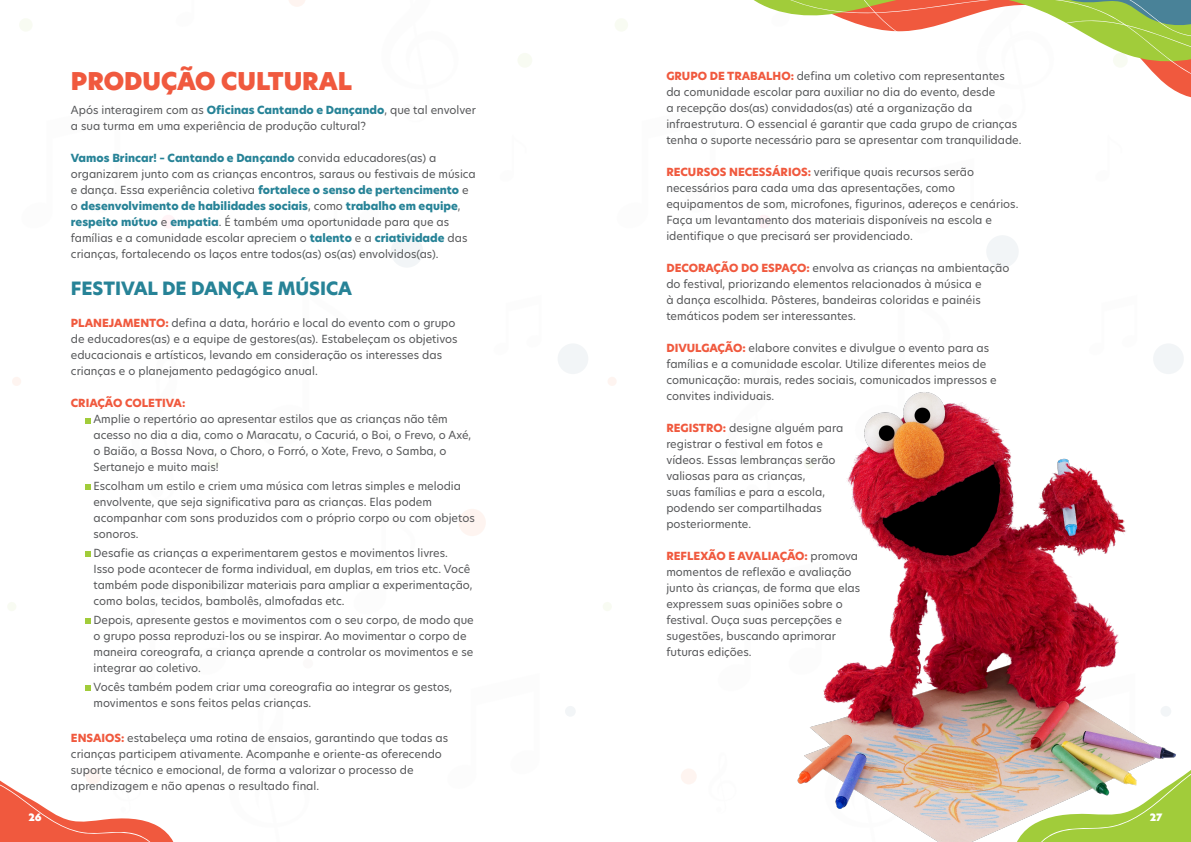
<style>
.page{position:relative;width:1191px;height:842px;background:#fff}
.page>*{position:absolute;margin:0;border:0;box-sizing:border-box;transform-origin:0 0}
.t1{font:24px "Hero New Super";color:#f0593e}
.t2{font:800 18px "Hero New";color:#278397}
.t3{font:11px/16px "Hero New";color:#57585a}
.t4{font:800 11px "Hero New";color:#f0593e}
.t5{font:10px "Hero New Super";color:#fff}
.s1{font-weight:800;color:#f0593e}
.s2{font-weight:800;color:#278397}
</style>
<div class="page">
<div style="left:458px;top:509px;width:28px;height:27px;background:#fef4f0;border-radius:50%"></div>
<div style="left:208px;top:457px;width:12px;height:12px;background:#f8fbf2;border-radius:50%"></div>
<div style="left:565px;top:706px;width:11px;height:11px;background:#f2f5f7;border-radius:50%"></div>
<div style="left:391px;top:235px;width:32px;height:33px;background:#f2f5f7;border-radius:50%"></div>
<svg style="left:289px;top:0;width:16px;height:7px"></svg>
<div style="left:303px;top:658px;width:10px;height:10px;background:#fbf9f9;border-radius:50%"></div>
<div style="left:517px;top:53px;width:15px;height:15px;background:#f8fbf2;border-radius:50%"></div>
<div style="left:557px;top:343px;width:31px;height:31px;background:#f2f5f7;border-radius:50%"></div>
<div style="left:19px;top:18px;width:14px;height:14px;background:#f8fbf2;border-radius:50%"></div>
<div style="left:12px;top:377px;width:9px;height:9px;background:#fef4f0;border-radius:50%"></div>
<div style="left:161px;top:215px;width:14px;height:14px;background:#fff3f6;border-radius:50%"></div>
<div style="left:602px;top:602px;width:10px;height:9px;background:#f8fbf2;border-radius:50%"></div>
<div style="left:986px;top:235px;width:32px;height:33px;background:#f2f5f7;border-radius:50%"></div>
<div style="left:681px;top:768px;width:16px;height:16px;background:#fef4f0;border-radius:50%"></div>
<div style="left:1153px;top:343px;width:30px;height:31px;background:#f2f5f7;border-radius:50%"></div>
<div style="left:614px;top:18px;width:14px;height:14px;background:#f8fbf2;border-radius:50%"></div>
<div style="left:607px;top:377px;width:9px;height:9px;background:#fef4f0;border-radius:50%"></div>
<div style="left:757px;top:215px;width:14px;height:14px;background:#fff3f6;border-radius:50%"></div>
<svg style="left:754px;top:0;width:437px;height:98px"></svg>
<svg style="left:85px;top:418px;width:6px;height:5px"></svg>
<svg style="left:85px;top:485px;width:6px;height:5px"></svg>
<svg style="left:0;top:551px;width:174px;height:291px"></svg>
<img style="left:797px;top:392px;width:391px;height:450px">
<p class="t1" style="left:71px;top:65px;width:283px">PRODUÇÃO CULTURAL</p>
<p class="t3" style="left:666px;top:67px;width:357px"><span class="s1">GRUPO DE TRABALHO:</span> defina um coletivo com representantes da comunidade escolar para auxiliar no dia do evento, desde<br>a recepção dos(as) convidados(as) até a organização da infraestrutura. O essencial é garantir que cada grupo de crianças tenha o suporte necessário para se apresentar com tranquilidade.</p>
<p class="t3" style="left:666px;top:163px;width:353px"><span class="s1">RECURSOS NECESSÁRIOS:</span> verifique quais recursos serão necessários para cada uma das apresentações, como equipamentos de som, microfones, figurinos, adereços e cenários.<br>Faça um levantamento dos materiais disponíveis na escola e identifique o que precisará ser providenciado.</p>
<p class="t3" style="left:666px;top:259px;width:344px"><span class="s1">DECORAÇÃO DO ESPAÇO:</span> envolva as crianças na ambientação do festival, priorizando elementos relacionados à música e<br>à dança escolhida. Pôsteres, bandeiras coloridas e painéis temáticos podem ser interessantes.</p>
<p class="t3" style="left:666px;top:339px;width:332px"><span class="s1">DIVULGAÇÃO:</span> elabore convites e divulgue o evento para as famílias e a comunidade escolar. Utilize diferentes meios de comunicação: murais, redes sociais, comunicados impressos e convites individuais.</p>
<p class="t3" style="left:666px;top:419px;width:178px"><span class="s1">REGISTRO:</span> designe alguém para registrar o festival em fotos e vídeos. Essas lembranças serão valiosas para as crianças,<br>suas famílias e para a escola, podendo ser compartilhadas posteriormente.</p>
<p class="t3" style="left:666px;top:547px;width:195px"><span class="s1">REFLEXÃO E AVALIAÇÃO:</span> promova momentos de reflexão e avaliação junto às crianças, de forma que elas expressem suas opiniões sobre o festival. Ouça suas percepções e sugestões, buscando aprimorar futuras edições.</p>
<p class="t3" style="left:71px;top:101px;width:406px">Após interagirem com as <span class="s2">Oficinas Cantando e Dançando</span>, que tal envolver a sua turma em uma experiência de produção cultural?</p>
<p class="t3" style="left:71px;top:149px;width:406px"><span class="s2">Vamos Brincar! – Cantando e Dançando</span> convida educadores(as) a organizarem junto com as crianças encontros, saraus ou festivais de música e dança. Essa experiência coletiva <span class="s2">fortalece o senso de pertencimento</span> e o <span class="s2">desenvolvimento de habilidades sociais</span>, como <span class="s2">trabalho em equipe</span>, <span class="s2">respeito mútuo</span> e <span class="s2">empatia</span>. É também uma oportunidade para que as famílias e a comunidade escolar apreciem o <span class="s2">talento</span> e a <span class="s2">criatividade</span> das crianças, fortalecendo os laços entre todos(as) os(as) envolvidos(as).</p>
<p class="t2" style="left:71px;top:276px;width:283px">FESTIVAL DE DANÇA E MÚSICA</p>
<p class="t3" style="left:71px;top:315px;width:388px"><span class="s1">PLANEJAMENTO:</span> defina a data, horário e local do evento com o grupo de educadores(as) e a equipe de gestores(as). Estabeleçam os objetivos educacionais e artísticos, levando em consideração os interesses das crianças e o planejamento pedagógico anual.</p>
<p class="t4" style="left:71px;top:396px;width:116px">CRIAÇÃO COLETIVA:</p>
<p class="t3" style="left:93px;top:411px;width:379px">Amplie o repertório ao apresentar estilos que as crianças não têm acesso no dia a dia, como o Maracatu, o Cacuriá, o Boi, o Frevo, o Axé, o Baião, a Bossa Nova, o Choro, o Forró, o Xote, Frevo, o Samba, o Sertanejo e muito mais!</p>
<p class="t3" style="left:93px;top:478px;width:383px">Escolham um estilo e criem uma música com letras simples e melodia envolvente, que seja significativa para as crianças. Elas podem acompanhar com sons produzidos com o próprio corpo ou com objetos sonoros.</p>
<p class="t3" style="left:93px;top:545px;width:380px">Desafie as crianças a experimentarem gestos e movimentos livres.<br>Isso pode acontecer de forma individual, em duplas, em trios etc. Você também pode disponibilizar materiais para ampliar a experimentação, como bolas, tecidos, bambolês, almofadas etc.</p>
<p class="t3" style="left:93px;top:612px;width:382px">Depois, apresente gestos e movimentos com o seu corpo, de modo que o grupo possa reproduzi-los ou se inspirar. Ao movimentar o corpo de maneira coreografa, a criança aprende a controlar os movimentos e se integrar ao coletivo.</p>
<p class="t3" style="left:93px;top:678px;width:360px">Vocês também podem criar uma coreografia ao integrar os gestos, movimentos e sons feitos pelas crianças.</p>
<p class="t3" style="left:71px;top:729px;width:379px"><span class="s1">ENSAIOS:</span> estabeleça uma rotina de ensaios, garantindo que todas as crianças participem ativamente. Acompanhe e oriente-as oferecendo suporte técnico e emocional, de forma a valorizar o processo de aprendizagem e não apenas o resultado final.</p>
<p class="t5" style="left:28px;top:810px;width:15px">26</p>
<p class="t5" style="left:1149px;top:810px;width:14px">27</p>
</div>
